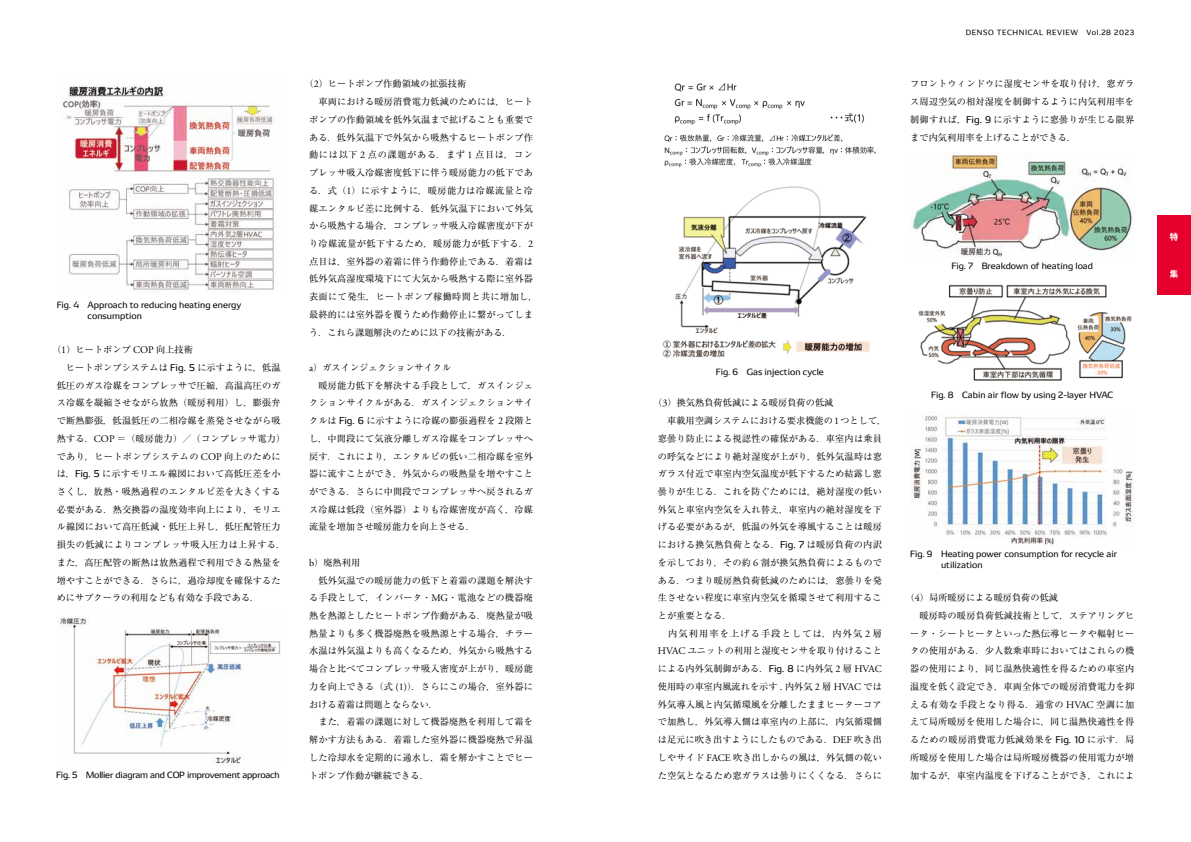
<style>
.page{position:relative;width:1191px;height:842px;background:#fff}
.page>*{position:absolute;margin:0;border:0;box-sizing:border-box;transform-origin:0 0}
.t1{font:9.2px/17.7px "Ryumin Pr 6 N";letter-spacing:.015em;color:#000}
.t2{font:8.5px/10.6px "DENSO Sans TP2017";color:#000}
.t3{font:8.5px "DENSO Sans TP2017";letter-spacing:-.025em;color:#000}
.t4{font:700 8.5px "DENSOTP2017";color:#fff}
.t5{font:7.1px "DENSOTP2017";letter-spacing:.085em;color:#000}
.s1{font-family:"Adobe Garamond Pro";font-size:10.1px}
.s2{font-family:"DENSO Sans TP2017"}
.s3{font-family:"Koz Min Pr 6 N"}
</style>
<div class="page">
<div style="left:1157px;top:215px;width:34px;height:80px;background:#e6002d"></div>
<img style="left:63px;top:85px;width:213px;height:207px">
<img style="left:60px;top:616px;width:221px;height:150px">
<img style="left:664px;top:83px;width:212px;height:85px">
<img style="left:662px;top:186px;width:208px;height:172px">
<img style="left:912px;top:153px;width:221px;height:104px">
<img style="left:918px;top:284px;width:214px;height:97px">
<img style="left:910px;top:411px;width:224px;height:134px">
<p class="t2" style="left:88px;top:300px;width:155px;text-indent:-31px">Fig. 4　 Approach to reducing heating energy consumption</p>
<p class="t1" style="left:57px;top:340px;width:230px;text-indent:-5px">（<span class="s1">1</span>）ヒートポンプ <span class="s1">COP</span> 向上技術<br>　ヒートポンプシステムは <span class="s2">Fig. 5</span> に示すように，低温低圧のガス冷媒をコンプレッサで圧縮，高温高圧のガス冷媒を凝縮させながら放熱（暖房利用）し，膨張弁で断熱膨張，低温低圧の二相冷媒を蒸発させながら吸熱する．<span class="s1">COP</span> <span class="s3">＝</span>（暖房能力）／（コンプレッサ電力）であり，ヒートポンプシステムの <span class="s1">COP</span> 向上のためには，<span class="s2">Fig. 5</span> に示すモリエル線図において高低圧差を小さくし，放熱・吸熱過程のエンタルピ差を大きくする必要がある．熱交換器の温度効率向上により，モリエル線図において高圧低減・低圧上昇し，低圧配管圧力損失の低減によりコンプレッサ吸入圧力は上昇する．また，高圧配管の断熱は放熱過程で利用できる熱量を増やすことができる．さらに，過冷却度を確保するためにサブクーラの利用なども有効な手段である．</p>
<p class="t3" style="left:56px;top:770px;width:225px">Fig. 5　Mollier diagram and COP improvement approach</p>
<p class="t1" style="left:309px;top:75px;width:230px;text-indent:-5px">（<span class="s1">2</span>）ヒートポンプ作動領域の拡張技術<br>　車両における暖房消費電力低減のためには，ヒートポンプの作動領域を低外気温まで拡げることも重要である．低外気温下で外気から吸熱するヒートポンプ作動には以下 <span class="s1">2</span> 点の課題がある．まず <span class="s1">1</span> 点目は，コンプレッサ吸入冷媒密度低下に伴う暖房能力の低下である．式（<span class="s1">1</span>）に示すように，暖房能力は冷媒流量と冷媒エンタルピ差に比例する．低外気温下において外気から吸熱する場合，コンプレッサ吸入冷媒密度が下がり冷媒流量が低下するため，暖房能力が低下する．<span class="s1">2</span>点目は，室外器の着霜に伴う作動停止である．着霜は低外気高湿度環境下にて大気から吸熱する際に室外器表面にて発生，ヒートポンプ稼働時間と共に増加し，最終的には室外器を覆うため作動停止に繋がってしまう．これら課題解決のために以下の技術がある．</p>
<p class="t1" style="left:309px;top:358px;width:226px"><span class="s1">a</span>）ガスインジェクションサイクル<br>　暖房能力低下を解決する手段として，ガスインジェクションサイクルがある．ガスインジェクションサイクルは <span class="s2">Fig. 6</span> に示すように冷媒の膨張過程を <span class="s1">2</span> 段階とし，中間段にて気液分離しガス冷媒をコンプレッサへ戻す．これにより，エンタルピの低い二相冷媒を室外器に流すことができ，外気からの吸熱量を増やすことができる．さらに中間段でコンプレッサへ戻されるガス冷媒は低段（室外器）よりも冷媒密度が高く，冷媒流量を増加させ暖房能力を向上させる．</p>
<p class="t1" style="left:309px;top:553px;width:225px"><span class="s1">b</span>）廃熱利用<br>　低外気温での暖房能力の低下と着霜の課題を解決する手段として，インバータ・<span class="s1">MG</span>・電池などの機器廃熱を熱源としたヒートポンプ作動がある．廃熱量が吸熱量よりも多く機器廃熱を吸熱源とする場合，チラー水温は外気温よりも高くなるため，外気から吸熱する場合と比べてコンプレッサ吸入密度が上がり，暖房能力を向上できる（式 <span class="s1">(1)</span>）．さらにこの場合，室外器における着霜は問題とならない．<br>　また，着霜の課題に対して機器廃熱を利用して霜を解かす方法もある．着霜した室外器に機器廃熱で昇温した冷却水を定期的に通水し，霜を解かすことでヒートポンプ作動が継続できる．</p>
<p class="t5" style="left:965px;top:28px;width:170px">DENSO TECHNICAL REVIEW Vol.28 2023</p>
<p class="t1" style="left:910px;top:75px;width:225px;text-align:justify">フロントウィンドウに湿度センサを取り付け，窓ガラス周辺空気の相対湿度を制御するように内気利用率を制御すれば，<span class="s2">Fig. 9</span> に示すように窓曇りが生じる限界まで内気利用率を上げることができる．</p>
<p class="t2" style="left:951px;top:261px;width:143px">Fig. 7　Breakdown of heating load</p>
<p class="t4" style="left:1169px;top:232px;width:10px">特</p>
<p class="t4" style="left:1169px;top:269px;width:10px">集</p>
<p class="t2" style="left:716px;top:366px;width:109px">Fig. 6　Gas injection cycle</p>
<p class="t1" style="left:658px;top:394px;width:230px;text-indent:-5px">（<span class="s1">3</span>）換気熱負荷低減による暖房負荷の低減<br>　車載用空調システムにおける要求機能の<span class="s1">1</span>つとして，窓曇り防止による視認性の確保がある．車室内は乗員の呼気などにより絶対湿度が上がり，低外気温時は窓ガラス付近で車室内空気温度が低下するため結露し窓曇りが生じる．これを防ぐためには，絶対湿度の低い外気と車室内空気を入れ替え，車室内の絶対湿度を下げる必要があるが，低温の外気を導風することは暖房における換気熱負荷となる．<span class="s2">Fig. 7</span> は暖房負荷の内訳を示しており，その約 <span class="s1">6</span> 割が換気熱負荷によるものである．つまり暖房熱負荷低減のためには，窓曇りを発生させない程度に車室内空気を循環させて利用することが重要となる．<br>　内気利用率を上げる手段としては，内外気 <span class="s1">2</span> 層<br><span class="s1">HVAC</span> ユニットの利用と湿度センサを取り付けることによる内外気制御がある．<span class="s2">Fig. 8</span> に内外気 <span class="s1">2</span> 層 <span class="s1">HVAC</span>使用時の車室内風流れを示す <span class="s1">.</span> 内外気 <span class="s1">2</span> 層 <span class="s1">HVAC</span> では外気導入風と内気循環風を分離したままヒーターコアで加熱し，外気導入側は車室内の上部に，内気循環側は足元に吹き出すようにしたものである．<span class="s1">DEF</span> 吹き出しやサイド <span class="s1">FACE</span> 吹き出しからの風は，外気側の乾いた空気となるため窓ガラスは曇りにくくなる．さらに</p>
<p class="t2" style="left:931px;top:390px;width:184px">Fig. 8　Cabin air flow by using 2-layer HVAC</p>
<p class="t2" style="left:941px;top:549px;width:178px;text-indent:-31px">Fig. 9　 Heating power consumption for recycle air utilization</p>
<p class="t1" style="left:910px;top:588px;width:226px;text-indent:-5px">（<span class="s1">4</span>）局所暖房による暖房負荷の低減<br>　暖房時の暖房負荷低減技術として，ステアリングヒータ・シートヒータといった熱伝導ヒータや輻射ヒータの使用がある．少人数乗車時においてはこれらの機器の使用により，同じ温熱快適性を得るための車室内温度を低く設定でき，車両全体での暖房消費電力を抑える有効な手段となり得る．通常の <span class="s1">HVAC</span> 空調に加えて局所暖房を使用した場合に，同じ温熱快適性を得るための暖房消費電力低減効果を <span class="s2">Fig. 10</span> に示す．局所暖房を使用した場合は局所暖房機器の使用電力が増加するが，車室内温度を下げることができ，これによ</p>
</div>
